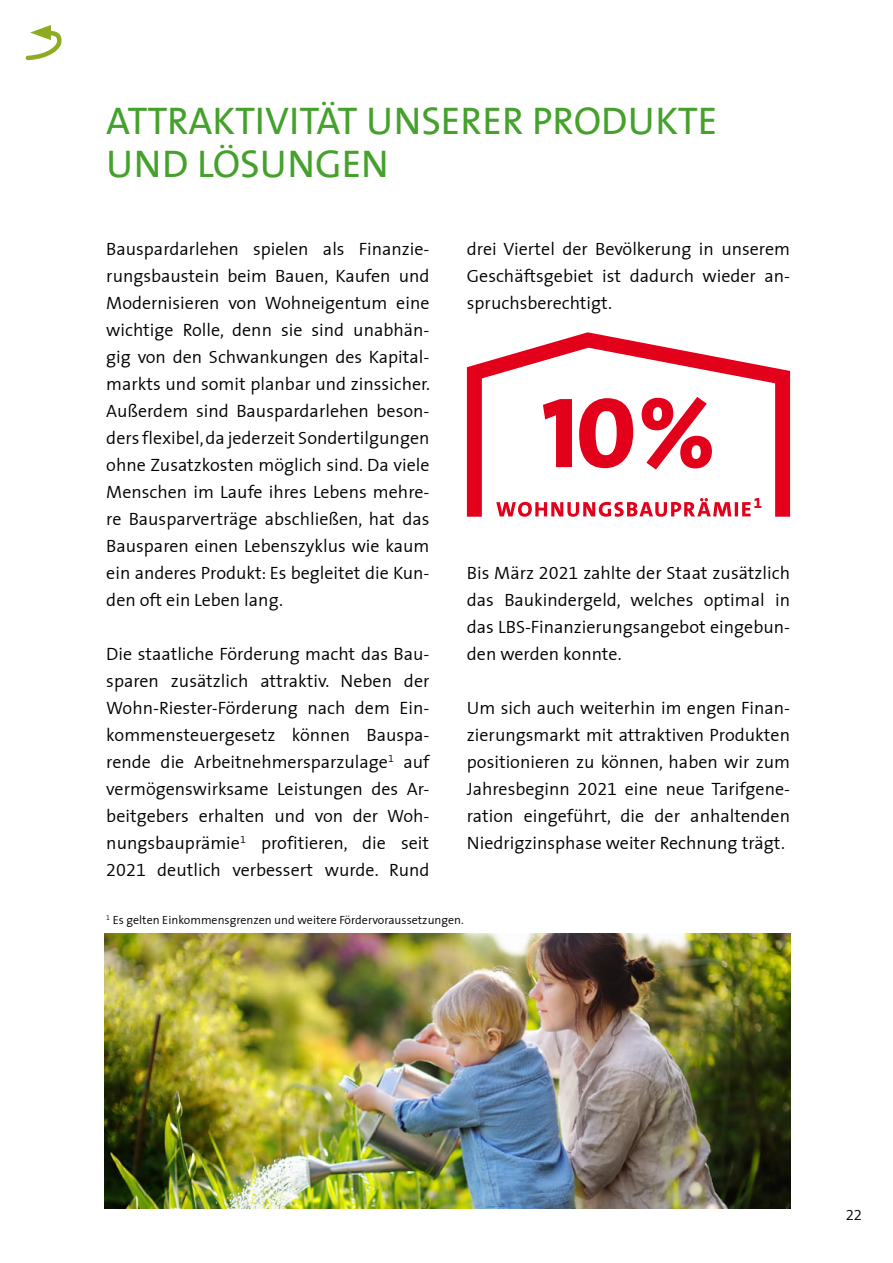
<style>
.page{position:relative;width:893px;height:1263px;background:#fff}
.page>*{position:absolute;margin:0;border:0;box-sizing:border-box;transform-origin:0 0}
.t1{font:39px/42.9px "LBS Thesis";color:#44a12b}
.t2{font:300 18px/27px "LBS Thesis";color:#000;text-align:justify}
.t3{font:300 15px "LBS Thesis";color:#000}
.t4{font:800 15px "LBS Thesis";color:#e2001a}
.t5{font:300 12px "LBS Thesis";color:#000}
</style>
<div class="page">
<svg style="left:25px;top:25px;width:37px;height:36px"></svg>
<svg style="left:467px;top:332px;width:323px;height:185px"></svg>
<img style="left:104px;top:933px;width:686px;height:276px">
<div style="left:754px;top:493px;width:10px;height:24px;background:#fff"></div>
<h1 class="t1" style="left:106px;top:101px;width:612px">ATTRAKTIVITÄT UNSERER PRODUKTE<br>UND LÖSUNGEN</h1>
<p class="t2" style="left:106px;top:236px;width:325px">Bauspardarlehen spielen als Finanzie&shy;rungsbaustein beim Bauen, Kaufen und Modernisieren von Wohneigentum eine wichtige Rolle, denn sie sind unabhän&shy;gig von den Schwankungen des Kapital&shy;markts und somit planbar und zinssicher.<br>Außerdem sind Bauspardarlehen beson&shy;ders flexibel, da jederzeit Sondertilgungen ohne Zusatzkosten möglich sind. Da viele Menschen im Laufe ihres Lebens mehre&shy;re Bausparverträge abschließen, hat das Bausparen einen Lebenszyklus wie kaum ein anderes Produkt: Es begleitet die Kun&shy;den oft ein Leben lang.</p>
<p class="t2" style="left:106px;top:641px;width:325px">Die staatliche Förderung macht das Bau&shy;sparen zusätzlich attraktiv. Neben der Wohn-Riester-Förderung nach dem Ein&shy;kommensteuergesetz können Bauspa&shy;rende die Arbeitnehmersparzulage<sup>1</sup> auf vermögenswirksame Leistungen des Ar&shy;beitgebers erhalten und von der Woh&shy;nungsbauprämie<sup>1</sup> profitieren, die seit 2021 deutlich verbessert wurde. Rund</p>
<p class="t2" style="left:467px;top:236px;width:325px">drei Viertel der Bevölkerung in unserem Geschäftsgebiet ist dadurch wieder an&shy;spruchsberechtigt.</p>
<p class="t4" style="left:754px;top:495px;width:10px">1</p>
<p class="t2" style="left:467px;top:560px;width:325px">Bis März 2021 zahlte der Staat zusätzlich das Baukindergeld, welches optimal in das LBS-Finanzierungsangebot eingebun&shy;den werden konnte.</p>
<p class="t2" style="left:467px;top:695px;width:325px">Um sich auch weiterhin im engen Finan&shy;zierungsmarkt mit attraktiven Produkten positionieren zu können, haben wir zum Jahresbeginn 2021 eine neue Tarifgene&shy;ration eingeführt, die der anhaltenden Niedrigzinsphase weiter Rechnung trägt.</p>
<p class="t5" style="left:106px;top:914px;width:359px"><sup>1</sup> Es gelten Einkommensgrenzen und weitere Fördervoraussetzungen.</p>
<p class="t3" style="left:846px;top:1207px;width:18px">22</p>
</div>
